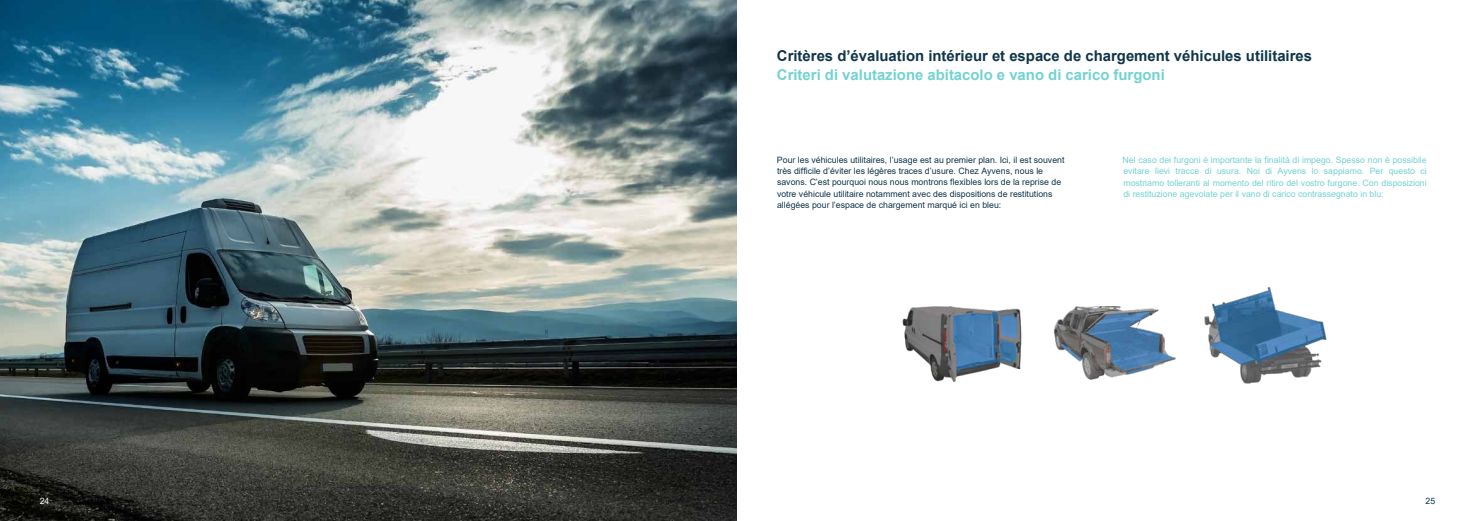
<style>
.page{position:relative;width:1474px;height:521px;background:#fff}
.page>*{position:absolute;margin:0;border:0;box-sizing:border-box;transform-origin:0 0}
.t1{font:700 14.88px "Arial";color:#0f3549}
.t2{font:700 14.88px "Arial";color:#73d2d2}
.t3{font:8.75px/11.4px "Arial";color:#0f3549}
.t4{font:8.75px/11.4px "Arial";color:#73d2d2;text-align:justify}
.t5{font:8.75px "Arial";color:#fff}
.t6{font:8.75px "Arial";color:#0f3549}
</style>
<div class="page">
<img style="left:0;top:0;width:737px;height:521px">
<img style="left:902px;top:306px;width:120px;height:76px">
<img style="left:1053px;top:306px;width:123px;height:74px">
<img style="left:1204px;top:287px;width:123px;height:97px">
<h1 class="t1" style="left:777px;top:46px;width:536px">Critères d’évaluation intérieur et espace de chargement véhicules utilitaires</h1>
<h1 class="t2" style="left:777px;top:64px;width:389px">Criteri di valutazione abitacolo e vano di carico furgoni</h1>
<p class="t3" style="left:777px;top:154px;width:289px">Pour les véhicules utilitaires, l’usage est au premier plan. Ici, il est souvent très difficile d’éviter les légères traces d’usure. Chez Ayvens, nous le savons. C’est pourquoi nous nous montrons flexibles lors de la reprise de votre véhicule utilitaire notamment avec des dispositions de restitutions allégées pour l’espace de chargement marqué ici en bleu:</p>
<p class="t4" style="left:1122px;top:154px;width:306px">Nel caso dei furgoni è importante la finalità di impego. Spesso non è possibile evitare lievi tracce di usura. Noi di Ayvens lo sappiamo. Per questo ci mostriamo tolleranti al momento del ritiro del vostro furgone. Con disposizioni di restituzione agevolate per il vano di carico contrassegnato in blu:</p>
<p class="t5" style="left:40px;top:495px;width:11px">24</p>
<p class="t6" style="left:1425px;top:495px;width:11px">25</p>
</div>
